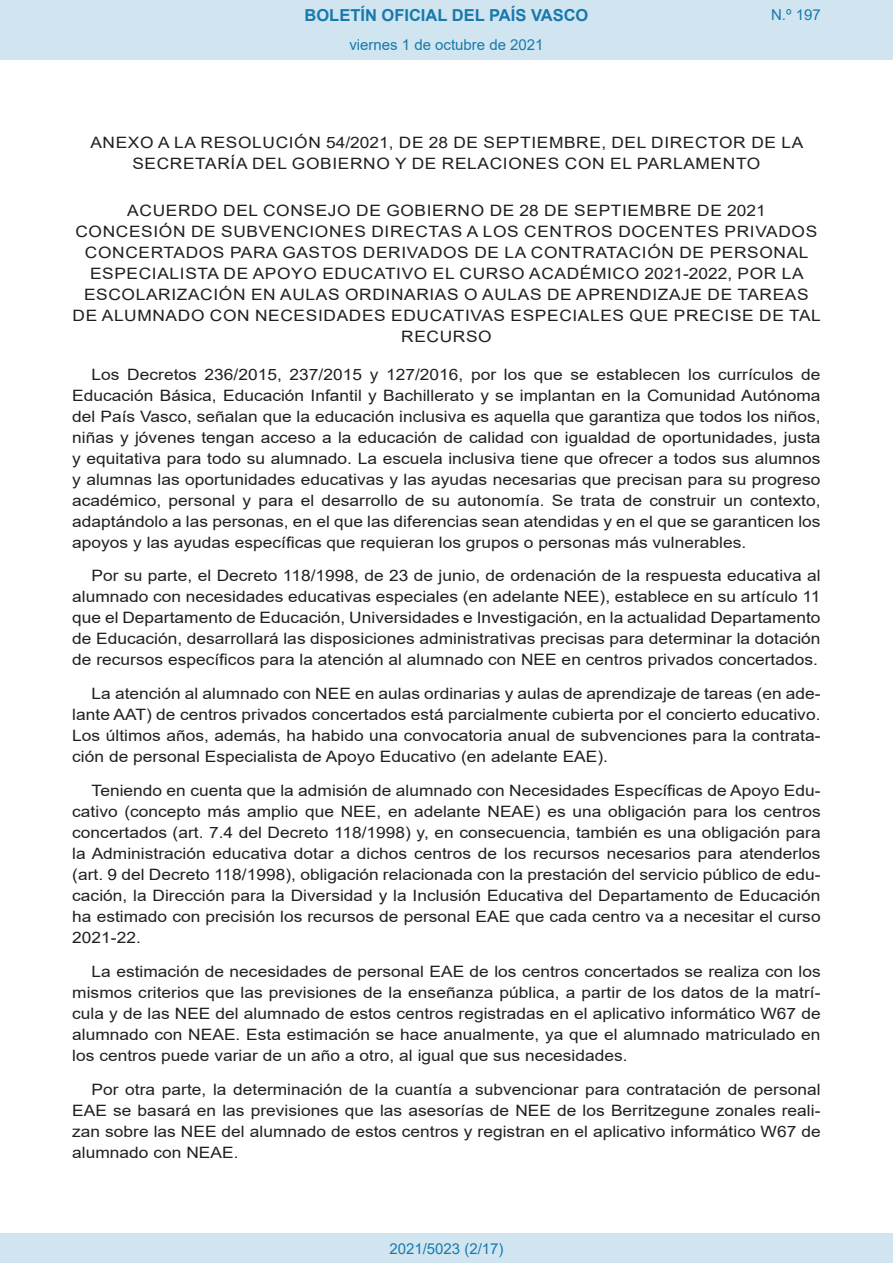
<style>
.page{position:relative;width:893px;height:1263px;background:#fff}
.page>*{position:absolute;margin:0;border:0;box-sizing:border-box;transform-origin:0 0}
.t1{font:700 16.5px "Arial";color:#1879ad}
.BOPVDetalle{font:15.6px/21px "Arial";color:#231f20;text-align:justify;scale:1.11 1}
.BOPVClave{font:15.6px/21px "Arial";letter-spacing:.035em;color:#231f20;text-align:center;scale:1.11 1}
.Paginacion_Centro{font:15px "Arial";color:#1879ad}
</style>
<div class="page">
<div style="left:0;top:0;width:893px;height:60px;background:#d0e5f0"></div>
<div style="left:0;top:1233px;width:893px;height:30px;background:#d0e5f0"></div>
<p class="t1" style="left:305px;top:3px;width:285px">BOLETÍN OFICIAL DEL PAÍS VASCO</p>
<p class="Paginacion_Centro" style="left:349px;top:35px;width:196px">viernes 1 de octubre de 2021</p>
<p class="Paginacion_Centro" style="left:771px;top:5px;width:51px">N.º 197</p>
<p class="BOPVClave" style="left:90px;top:132px;width:644px">ANEXO A LA RESOLUCIÓN 54/2021, DE 28 DE SEPTIEMBRE, DEL DIRECTOR DE LA<br>SECRETARÍA DEL GOBIERNO Y DE RELACIONES CON EL PARLAMENTO</p>
<p class="BOPVClave" style="left:73px;top:200px;width:676px">ACUERDO DEL CONSEJO DE GOBIERNO DE 28 DE SEPTIEMBRE DE 2021<br>CONCESIÓN DE SUBVENCIONES DIRECTAS A LOS CENTROS DOCENTES PRIVADOS CONCERTADOS PARA GASTOS DERIVADOS DE LA CONTRATACIÓN DE PERSONAL ESPECIALISTA DE APOYO EDUCATIVO EL CURSO ACADÉMICO 2021-2022, POR LA ESCOLARIZACIÓN EN AULAS ORDINARIAS O AULAS DE APRENDIZAJE DE TAREAS DE ALUMNADO CON NECESIDADES EDUCATIVAS ESPECIALES QUE PRECISE DE TAL RECURSO</p>
<p class="BOPVDetalle" style="left:72px;top:364px;width:676px;text-indent:19px">Los Decretos 236/2015, 237/2015 y 127/2016, por los que se establecen los currículos de Educación Básica, Educación Infantil y Bachillerato y se implantan en la Comunidad Autónoma del País Vasco, señalan que la educación inclusiva es aquella que garantiza que todos los niños, niñas y jóvenes tengan acceso a la educación de calidad con igualdad de oportunidades, justa y equitativa para todo su alumnado. La escuela inclusiva tiene que ofrecer a todos sus alumnos y alumnas las oportunidades educativas y las ayudas necesarias que precisan para su progreso académico, personal y para el desarrollo de su autonomía. Se trata de construir un contexto, adaptándolo a las personas, en el que las diferencias sean atendidas y en el que se garanticen los apoyos y las ayudas específicas que requieran los grupos o personas más vulnerables.</p>
<p class="BOPVDetalle" style="left:72px;top:565px;width:676px;text-indent:19px">Por su parte, el Decreto 118/1998, de 23 de junio, de ordenación de la respuesta educativa al alumnado con necesidades educativas especiales (en adelante NEE), establece en su artículo 11 que el Departamento de Educación, Universidades e Investigación, en la actualidad Departamento de Educación, desarrollará las disposiciones administrativas precisas para determinar la dotación de recursos específicos para la atención al alumnado con NEE en centros privados concertados.</p>
<p class="BOPVDetalle" style="left:72px;top:683px;width:676px;text-indent:19px">La atención al alumnado con NEE en aulas ordinarias y aulas de aprendizaje de tareas (en ade&shy;lante AAT) de centros privados concertados está parcialmente cubierta por el concierto educativo.<br>Los últimos años, además, ha habido una convocatoria anual de subvenciones para la contrata&shy;ción de personal Especialista de Apoyo Educativo (en adelante EAE).</p>
<p class="BOPVDetalle" style="left:72px;top:780px;width:676px;text-indent:19px">Teniendo en cuenta que la admisión de alumnado con Necesidades Específicas de Apoyo Edu&shy;cativo (concepto más amplio que NEE, en adelante NEAE) es una obligación para los centros concertados (art. 7.4 del Decreto 118/1998) y, en consecuencia, también es una obligación para la Administración educativa dotar a dichos centros de los recursos necesarios para atenderlos (art. 9 del Decreto 118/1998), obligación relacionada con la prestación del servicio público de edu&shy;cación, la Dirección para la Diversidad y la Inclusión Educativa del Departamento de Educación ha estimado con precisión los recursos de personal EAE que cada centro va a necesitar el curso 2021-22.</p>
<p class="BOPVDetalle" style="left:72px;top:961px;width:676px;text-indent:19px">La estimación de necesidades de personal EAE de los centros concertados se realiza con los mismos criterios que las previsiones de la enseñanza pública, a partir de los datos de la matrí&shy;cula y de las NEE del alumnado de estos centros registradas en el aplicativo informático W67 de alumnado con NEAE. Esta estimación se hace anualmente, ya que el alumnado matriculado en los centros puede variar de un año a otro, al igual que sus necesidades.</p>
<p class="BOPVDetalle" style="left:72px;top:1078px;width:676px;text-indent:19px">Por otra parte, la determinación de la cuantía a subvencionar para contratación de personal EAE se basará en las previsiones que las asesorías de NEE de los Berritzegune zonales reali&shy;zan sobre las NEE del alumnado de estos centros y registran en el aplicativo informático W67 de alumnado con NEAE.</p>
<p class="Paginacion_Centro" style="left:389px;top:1238px;width:116px">2021/5023 (2/17)</p>
</div>
